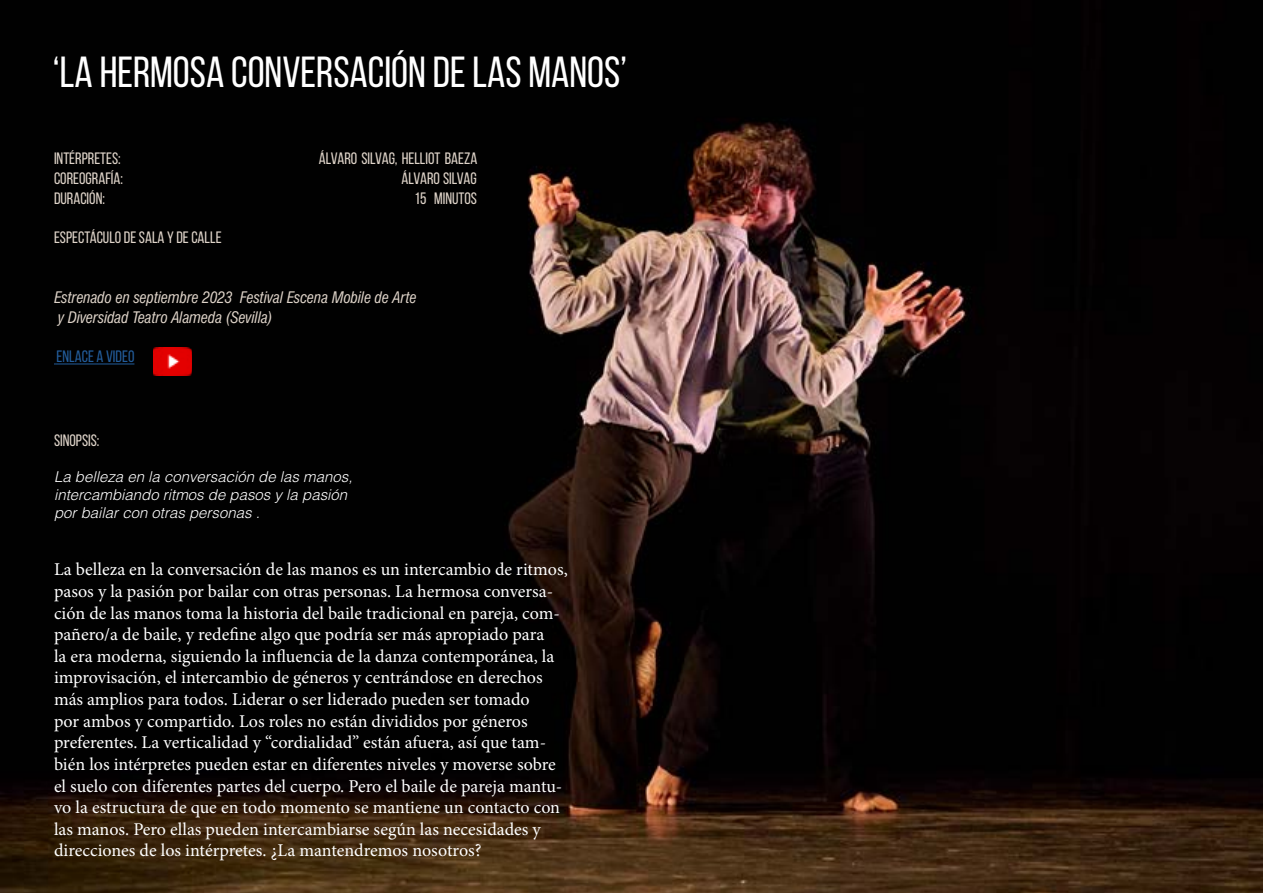
<style>
.page{position:relative;width:1263px;height:893px;background:#fff}
.page>*{position:absolute;margin:0;border:0;box-sizing:border-box;transform-origin:0 0}
.t1{font:43.5px "Bebas Neue";color:#fff}
.t2{font:18px/21.6px "Minion Pro";color:#fff}
.t3{font:16.5px "Bebas Neue";color:#dfd4c9}
.t4{font:italic 16.5px/19.8px "Helvetica Two BQ";color:#dfd4c9}
.t5{font:16.5px "Bebas Neue";color:#235d9c}
.t6{font:italic 300 15px/18px "Helvetica";color:#fff}
</style>
<div class="page">
<img style="left:1px;top:0;width:1262px;height:893px">
<hr style="left:54px;top:364px;width:80px;height:1px;background:#235d9c">
<img style="left:153px;top:347px;width:38px;height:29px">
<h1 class="t1" style="left:53px;top:48px;width:576px">‘LA HERMOSA CONVERSACIÓN DE LAS MANOS’</h1>
<p class="t3" style="left:54px;top:149px;width:68px">INTÉRPRETES:</p>
<p class="t3" style="left:319px;top:149px;width:160px">ÁLVARO SILVAG, HELLIOT BAEZA</p>
<p class="t3" style="left:54px;top:169px;width:71px">COREOGRAFÍA:</p>
<p class="t3" style="left:402px;top:169px;width:77px">ÁLVARO SILVAG</p>
<p class="t3" style="left:54px;top:189px;width:52px">DURACIÓN:</p>
<p class="t3" style="left:415px;top:189px;width:64px">15 MINUTOS</p>
<p class="t3" style="left:54px;top:229px;width:169px">ESPECTÁCULO DE SALA Y DE CALLE</p>
<p class="t4" style="left:54px;top:287px;width:364px">Estrenado en septiembre 2023 Festival Escena Mobile de Arte y Diversidad Teatro Alameda (Sevilla)</p>
<p class="t5" style="left:57px;top:347px;width:79px">ENLACE A VIDEO</p>
<p class="t3" style="left:54px;top:431px;width:47px">SINOPSIS:</p>
<p class="t6" style="left:54px;top:467px;width:300px">La belleza en la conversación de las manos, intercambiando ritmos de pasos y la pasión por bailar con otras personas .</p>
<p class="t2" style="left:54px;top:559px;width:515px">La belleza en la conversación de las manos es un intercambio de ritmos, pasos y la pasión por bailar con otras personas. La hermosa conversa&shy;ción de las manos toma la historia del baile tradicional en pareja, com&shy;pañero/a de baile, y redefine algo que podría ser más apropiado para<br>la era moderna, siguiendo la influencia de la danza contemporánea, la improvisación, el intercambio de géneros y centrándose en derechos más amplios para todos. Liderar o ser liderado pueden ser tomado<br>por ambos y compartido. Los roles no están divididos por géneros preferentes. La verticalidad y “cordialidad” están afuera, así que tam&shy;bién los intérpretes pueden estar en diferentes niveles y moverse sobre el suelo con diferentes partes del cuerpo. Pero el baile de pareja mantu&shy;vo la estructura de que en todo momento se mantiene un contacto con las manos. Pero ellas pueden intercambiarse según las necesidades y direcciones de los intérpretes. ¿La mantendremos nosotros?</p>
</div>
